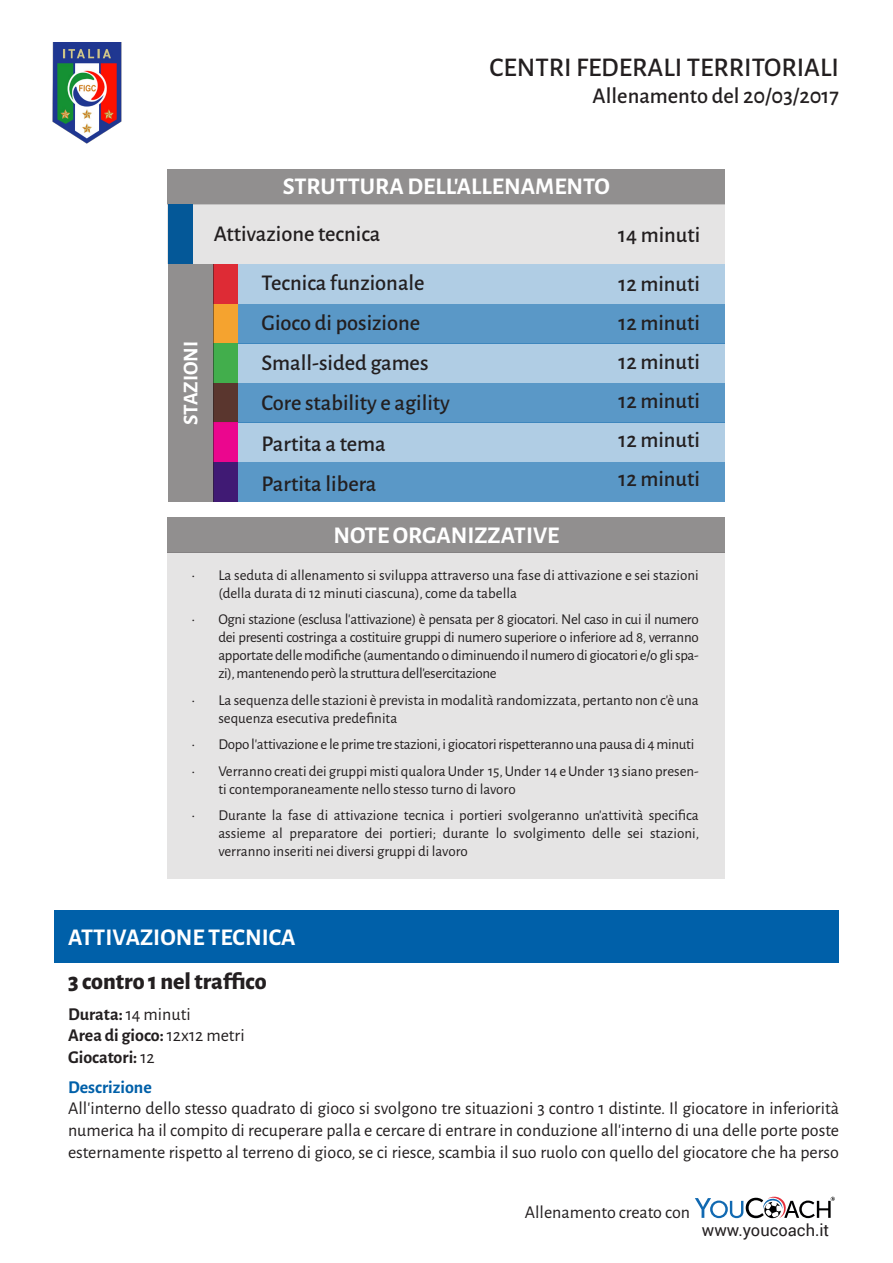
<style>
.page{position:relative;width:893px;height:1263px;background:#fff}
.page>*{position:absolute;margin:0;border:0;box-sizing:border-box;transform-origin:0 0}
.t1{font:500 27px "Alegreya Sans";color:#231f20}
.t2{font:700 24px "Alegreya Sans";color:#fff}
.t3{font:800 24px "Alegreya Sans";color:#231f20}
.t4{font:500 22.5px "Alegreya Sans";color:#231f20}
.t5{font:700 21px "Alegreya Sans";color:#fff}
.t6{font:18px/21.6px "Alegreya Sans";color:#231f20;text-align:justify}
.t7{font:700 18px "Alegreya Sans";color:#231f20}
.t8{font:700 18px "Alegreya Sans";color:#0060a9}
.t9{font:16.5px "Roboto";color:#231f20}
.t10{font:15px/18px "Alegreya Sans";color:#231f20}
.t11{font:15px "Alegreya Sans";letter-spacing:-.02em;color:#231f20}
.s1{font-weight:700}
.s2{font-weight:400}
</style>
<div class="page">
<div style="left:168px;top:553px;width:557px;height:326px;background:#e5e4e4"></div>
<div style="left:168px;top:517px;width:557px;height:36px;background:#918f8f"></div>
<div style="left:214px;top:462px;width:511px;height:39px;background:#5a98c7"></div>
<img style="left:52px;top:42px;width:70px;height:102px">
<div style="left:168px;top:169px;width:557px;height:35px;background:#918f8f"></div>
<div style="left:214px;top:304px;width:511px;height:39px;background:#5a98c7"></div>
<div style="left:214px;top:383px;width:511px;height:39px;background:#5a98c7"></div>
<div style="left:214px;top:264px;width:511px;height:40px;background:#b0cde4"></div>
<div style="left:214px;top:343px;width:511px;height:40px;background:#b0cde4"></div>
<div style="left:214px;top:422px;width:511px;height:40px;background:#b0cde4"></div>
<svg style="left:695px;top:1196px;width:140px;height:22px"></svg>
<div style="left:214px;top:264px;width:24px;height:40px;background:#e02831"></div>
<div style="left:214px;top:304px;width:24px;height:39px;background:#f9a42c"></div>
<div style="left:214px;top:343px;width:24px;height:40px;background:#40ae49"></div>
<div style="left:214px;top:383px;width:24px;height:39px;background:#5a362e"></div>
<div style="left:214px;top:422px;width:24px;height:40px;background:#ed028c"></div>
<div style="left:214px;top:462px;width:24px;height:39px;background:#401773"></div>
<div style="left:168px;top:264px;width:46px;height:237px;background:#918f8f"></div>
<div style="left:168px;top:204px;width:557px;height:60px;background:#e5e4e4"></div>
<div style="left:54px;top:911px;width:785px;height:52px;background:#0060a9"></div>
<p class="t1" style="left:489px;top:49px;width:351px">CENTRI FEDERALI TERRITORIALI</p>
<p class="t4" style="left:592px;top:80px;width:248px">Allenamento del 20/03/2017</p>
<p class="t2" style="left:283px;top:169px;width:329px">STRUTTURA DELL’ALLENAMENTO</p>
<p class="t5" style="left:175px;top:425px;width:86px;rotate:-90deg">STAZIONI</p>
<p class="t4" style="left:214px;top:218px;width:168px">Attivazione tecnica</p>
<p class="t4" style="left:618px;top:219px;width:84px">14 minuti</p>
<p class="t4" style="left:261px;top:267px;width:165px">Tecnica funzionale</p>
<p class="t4" style="left:261px;top:307px;width:160px">Gioco di posizione</p>
<p class="t4" style="left:261px;top:347px;width:168px">Small-sided games</p>
<p class="t4" style="left:261px;top:387px;width:190px">Core stability e agility</p>
<p class="t4" style="left:261px;top:427px;width:126px">Partita a tema</p>
<p class="t4" style="left:261px;top:468px;width:116px">Partita libera</p>
<p class="t4" style="left:619px;top:268px;width:83px">12 minuti</p>
<p class="t4" style="left:619px;top:307px;width:83px">12 minuti</p>
<p class="t4" style="left:619px;top:346px;width:83px">12 minuti</p>
<p class="t4" style="left:619px;top:385px;width:83px">12 minuti</p>
<p class="t4" style="left:619px;top:424px;width:83px">12 minuti</p>
<p class="t4" style="left:619px;top:463px;width:83px">12 minuti</p>
<p class="t2" style="left:334px;top:518px;width:227px">NOTE ORGANIZZATIVE</p>
<p class="t10" style="left:218px;top:565px;width:482px;text-indent:-27px">• La seduta di allenamento si sviluppa attraverso una fase di attivazione e sei stazioni (della durata di 12 minuti ciascuna), come da tabella</p>
<p class="t10" style="left:218px;top:609px;width:482px;text-align:justify;text-indent:-27px">• Ogni stazione (esclusa l’attivazione) è pensata per 8 giocatori. Nel caso in cui il numero dei presenti costringa a costituire gruppi di numero superiore o inferiore ad 8, verranno apportate delle modifiche (aumentando o diminuendo il numero di giocatori e/o gli spa&shy;zi), mantenendo però la struttura dell’esercitazione</p>
<p class="t10" style="left:218px;top:690px;width:482px;text-indent:-27px">• La sequenza delle stazioni è prevista in modalità randomizzata, pertanto non c’è una sequenza esecutiva predefinita</p>
<p class="t11" style="left:191px;top:734px;width:504px">• Dopo l’attivazione e le prime tre stazioni, i giocatori rispetteranno una pausa di 4 minuti</p>
<p class="t10" style="left:218px;top:761px;width:482px;text-indent:-27px">• Verranno creati dei gruppi misti qualora Under 15, Under 14 e Under 13 siano presen&shy;ti contemporaneamente nello stesso turno di lavoro</p>
<p class="t10" style="left:218px;top:805px;width:482px;text-align:justify;text-indent:-27px">• Durante la fase di attivazione tecnica i portieri svolgeranno un’attività specifica assieme al preparatore dei portieri; durante lo svolgimento delle sei stazioni, verranno inseriti nei diversi gruppi di lavoro</p>
<p class="t2" style="left:68px;top:920px;width:229px">ATTIVAZIONE TECNICA</p>
<p class="t3" style="left:68px;top:963px;width:200px">3 contro 1 nel traffico</p>
<p class="t6" style="left:68px;top:1002px;width:124px"><span class="s1">Durata:</span> 14 minuti</p>
<p class="t7" style="left:68px;top:1022px;width:178px">Area di gioco: <span class="s2">12x12 metri</span></p>
<p class="t7" style="left:68px;top:1044px;width:88px">Giocatori: <span class="s2">12</span></p>
<p class="t8" style="left:68px;top:1074px;width:85px">Descrizione</p>
<p class="t6" style="left:68px;top:1097px;width:772px">All’interno dello stesso quadrato di gioco si svolgono tre situazioni 3 contro 1 distinte. Il giocatore in inferiorità numerica ha il compito di recuperare palla e cercare di entrare in conduzione all’interno di una delle porte poste esternamente rispetto al terreno di gioco, se ci riesce, scambia il suo ruolo con quello del giocatore che ha perso</p>
<p class="t6" style="left:525px;top:1200px;width:167px">Allenamento creato con</p>
<p class="t9" style="left:702px;top:1218px;width:129px">www.youcoach.it</p>
</div>
